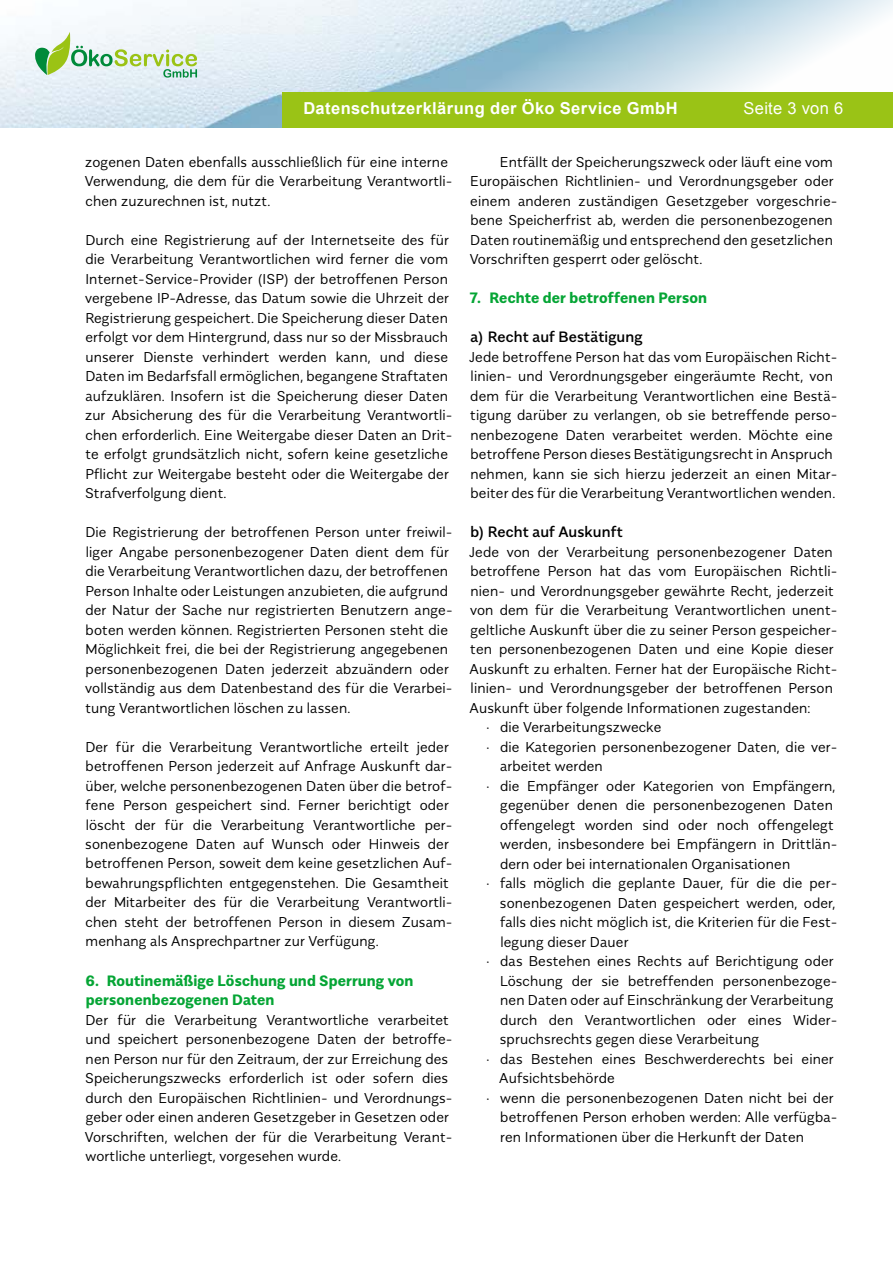
<style>
.page{position:relative;width:893px;height:1263px;background:#fff}
.page>*{position:absolute;margin:0;border:0;box-sizing:border-box;transform-origin:0 0}
.t1{font:700 16.5px "Arial";letter-spacing:.025em;color:#fff}
.t2{font:16.5px "Arial";letter-spacing:.02em;color:#fff}
.t3{font:700 15px/19.5px "Alergia Normal";letter-spacing:.005em;color:#05a535}
.t4{font:500 15px "Alergia Normal";letter-spacing:.005em;color:#000}
.t5{font:300 14.25px/19.5px "Alergia Normal";letter-spacing:.01em;color:#000}
</style>
<div class="page">
<img style="left:0;top:0;width:893px;height:128px">
<svg style="left:35px;top:32px;width:162px;height:46px"></svg>
<div style="left:282px;top:92px;width:611px;height:36px;background:#9ac316"></div>
<p class="t1" style="left:303px;top:97px;width:376px">Datenschutzerklärung der Öko Service GmbH</p>
<p class="t2" style="left:743px;top:97px;width:101px">Seite 3 von 6</p>
<p class="t5" style="left:85px;top:151px;width:369px">zogenen Daten ebenfalls ausschließlich für eine interne<br>Verwendung, die dem für die Verarbeitung Verantwortli&shy;chen zuzurechnen ist, nutzt.</p>
<p class="t5" style="left:85px;top:229px;width:369px">Durch eine Registrierung auf der Internetseite des für die Verarbeitung Verantwortlichen wird ferner die vom Internet-Service-Provider (ISP) der betroffenen Person vergebene IP-Adresse, das Datum sowie die Uhrzeit der Registrierung gespeichert. Die Speicherung dieser Daten erfolgt vor dem Hintergrund, dass nur so der Missbrauch unserer Dienste verhindert werden kann, und diese Daten im Bedarfsfall ermöglichen, begangene Straftaten aufzuklären. Insofern ist die Speicherung dieser Daten zur Absicherung des für die Verarbeitung Verantwortli&shy;chen erforderlich. Eine Weitergabe dieser Daten an Drit&shy;te erfolgt grundsätzlich nicht, sofern keine gesetzliche Pflicht zur Weitergabe besteht oder die Weitergabe der Strafverfolgung dient.</p>
<p class="t5" style="left:85px;top:521px;width:369px">Die Registrierung der betroffenen Person unter freiwil&shy;liger Angabe personenbezogener Daten dient dem für die Verarbeitung Verantwortlichen dazu, der betroffenen Person Inhalte oder Leistungen anzubieten, die aufgrund der Natur der Sache nur registrierten Benutzern ange&shy;boten werden können. Registrierten Personen steht die Möglichkeit frei, die bei der Registrierung angegebenen personenbezogenen Daten jederzeit abzuändern oder vollständig aus dem Datenbestand des für die Verarbei&shy;tung Verantwortlichen löschen zu lassen.</p>
<p class="t5" style="left:85px;top:736px;width:369px">Der für die Verarbeitung Verantwortliche erteilt jeder betroffenen Person jederzeit auf Anfrage Auskunft dar&shy;über, welche personenbezogenen Daten über die betrof&shy;fene Person gespeichert sind. Ferner berichtigt oder löscht der für die Verarbeitung Verantwortliche per&shy;sonenbezogene Daten auf Wunsch oder Hinweis der betroffenen Person, soweit dem keine gesetzlichen Auf&shy;bewahrungspflichten entgegenstehen. Die Gesamtheit der Mitarbeiter des für die Verarbeitung Verantwortli&shy;chen steht der betroffenen Person in diesem Zusam&shy;menhang als Ansprechpartner zur Verfügung.</p>
<p class="t3" style="left:85px;top:969px;width:330px">6. Routinemäßige Löschung und Sperrung von personenbezogenen Daten</p>
<p class="t5" style="left:85px;top:1009px;width:369px">Der für die Verarbeitung Verantwortliche verarbeitet und speichert personenbezogene Daten der betroffe&shy;nen Person nur für den Zeitraum, der zur Erreichung des Speicherungszwecks erforderlich ist oder sofern dies durch den Europäischen Richtlinien- und Verordnungs&shy;geber oder einen anderen Gesetzgeber in Gesetzen oder Vorschriften, welchen der für die Verarbeitung Verant&shy;wortliche unterliegt, vorgesehen wurde.</p>
<p class="t5" style="left:470px;top:151px;width:369px;text-indent:30px">Entfällt der Speicherungszweck oder läuft eine vom Europäischen Richtlinien- und Verordnungsgeber oder einem anderen zuständigen Gesetzgeber vorgeschrie&shy;bene Speicherfrist ab, werden die personenbezogenen Daten routinemäßig und entsprechend den gesetzlichen Vorschriften gesperrt oder gelöscht.</p>
<p class="t3" style="left:470px;top:287px;width:239px">7. Rechte der betroffenen Person</p>
<p class="t4" style="left:470px;top:325px;width:174px">a) Recht auf Bestätigung</p>
<p class="t5" style="left:469px;top:346px;width:370px">Jede betroffene Person hat das vom Europäischen Richt&shy;linien- und Verordnungsgeber eingeräumte Recht, von dem für die Verarbeitung Verantwortlichen eine Bestä&shy;tigung darüber zu verlangen, ob sie betreffende perso&shy;nenbezogene Daten verarbeitet werden. Möchte eine betroffene Person dieses Bestätigungsrecht in Anspruch nehmen, kann sie sich hierzu jederzeit an einen Mitar&shy;beiter des für die Verarbeitung Verantwortlichen wenden.</p>
<p class="t4" style="left:471px;top:520px;width:154px">b) Recht auf Auskunft</p>
<p class="t5" style="left:469px;top:541px;width:365px">Jede von der Verarbeitung personenbezogener Daten</p>
<p class="t5" style="left:470px;top:560px;width:368px">betroffene Person hat das vom Europäischen Richtli-</p>
<p class="t5" style="left:470px;top:580px;width:365px">nien- und Verordnungsgeber gewährte Recht, jederzeit</p>
<p class="t5" style="left:470px;top:599px;width:369px">von dem für die Verarbeitung Verantwortlichen unent-</p>
<p class="t5" style="left:470px;top:619px;width:368px">geltliche Auskunft über die zu seiner Person gespeicher-</p>
<p class="t5" style="left:470px;top:638px;width:365px">ten personenbezogenen Daten und eine Kopie dieser</p>
<p class="t5" style="left:470px;top:658px;width:369px">Auskunft zu erhalten. Ferner hat der Europäische Richt-</p>
<p class="t5" style="left:471px;top:677px;width:364px">linien- und Verordnungsgeber der betroffenen Person</p>
<p class="t5" style="left:470px;top:697px;width:342px">Auskunft über folgende Informationen zugestanden:</p>
<p class="t5" style="left:486px;top:716px;width:176px">· die Verarbeitungszwecke</p>
<p class="t5" style="left:486px;top:736px;width:352px">· die Kategorien personenbezogener Daten, die ver-</p>
<p class="t5" style="left:500px;top:755px;width:104px">arbeitet werden</p>
<p class="t5" style="left:486px;top:775px;width:350px">· die Empfänger oder Kategorien von Empfängern,</p>
<p class="t5" style="left:500px;top:794px;width:334px">gegenüber denen die personenbezogenen Daten</p>
<p class="t5" style="left:500px;top:814px;width:335px">offengelegt worden sind oder noch offengelegt</p>
<p class="t5" style="left:500px;top:833px;width:339px">werden, insbesondere bei Empfängern in Drittlän-</p>
<p class="t5" style="left:500px;top:853px;width:292px">dern oder bei internationalen Organisationen</p>
<p class="t5" style="left:486px;top:872px;width:352px">· falls möglich die geplante Dauer, für die die per-</p>
<p class="t5" style="left:500px;top:892px;width:337px">sonenbezogenen Daten gespeichert werden, oder,</p>
<p class="t5" style="left:500px;top:911px;width:339px">falls dies nicht möglich ist, die Kriterien für die Fest-</p>
<p class="t5" style="left:500px;top:931px;width:130px">legung dieser Dauer</p>
<p class="t5" style="left:486px;top:950px;width:349px">· das Bestehen eines Rechts auf Berichtigung oder</p>
<p class="t5" style="left:500px;top:970px;width:339px">Löschung der sie betreffenden personenbezoge-</p>
<p class="t5" style="left:500px;top:989px;width:335px">nen Daten oder auf Einschränkung der Verarbeitung</p>
<p class="t5" style="left:500px;top:1009px;width:339px">durch den Verantwortlichen oder eines Wider-</p>
<p class="t5" style="left:500px;top:1028px;width:261px">spruchsrechts gegen diese Verarbeitung</p>
<p class="t5" style="left:486px;top:1047px;width:349px">· das Bestehen eines Beschwerderechts bei einer</p>
<p class="t5" style="left:499px;top:1067px;width:117px">Aufsichtsbehörde</p>
<p class="t5" style="left:486px;top:1086px;width:349px">· wenn die personenbezogenen Daten nicht bei der</p>
<p class="t5" style="left:500px;top:1106px;width:339px">betroffenen Person erhoben werden: Alle verfügba-</p>
<p class="t5" style="left:500px;top:1125px;width:305px">ren Informationen über die Herkunft der Daten</p>
</div>
